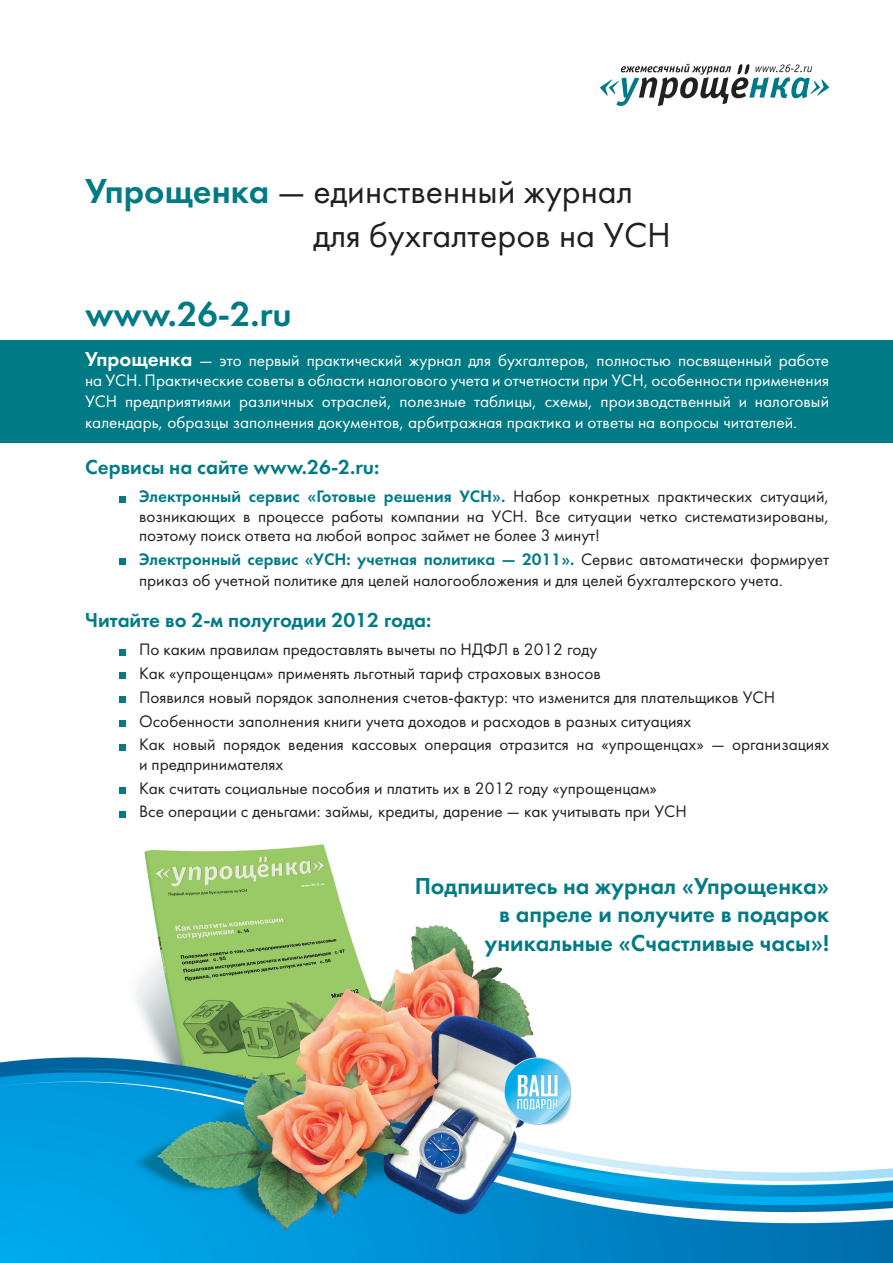
<style>
.page{position:relative;width:893px;height:1263px;background:#fff}
.page>*{position:absolute;margin:0;border:0;box-sizing:border-box;transform-origin:0 0}
.t1{font:36px/43.2px "Futura Book C";color:#231f20}
.t2{font:36px "Futura Demi C";color:#007b85}
.t3{font:24px/28.8px "Futura Demi C";color:#007b85;text-align:right}
.t4{font:21px "Futura Demi C";color:#007b85}
.t5{font:17.25px/19.5px "Futura Book C";color:#231f20}
.t6{font:17.25px/20.7px "Futura Book C";color:#fff;text-align:justify}
.s1{font-family:"Futura Demi C";color:#007b85}
.s2{font-family:"Futura Demi C";font-size:21px}
</style>
<div class="page">
<div style="left:0;top:340px;width:893px;height:102px;background:#007b85"></div>
<svg style="left:600px;top:64px;width:229px;height:42px"></svg>
<img style="left:0;top:844px;width:893px;height:419px">
<svg style="left:119px;top:496px;width:6px;height:6px"></svg>
<svg style="left:119px;top:559px;width:6px;height:6px"></svg>
<svg style="left:119px;top:649px;width:6px;height:6px"></svg>
<svg style="left:119px;top:673px;width:6px;height:6px"></svg>
<div style="left:119px;top:696px;width:6px;height:7px;background:#007b85"></div>
<svg style="left:119px;top:720px;width:6px;height:6px"></svg>
<svg style="left:119px;top:744px;width:6px;height:6px"></svg>
<svg style="left:119px;top:787px;width:6px;height:6px"></svg>
<svg style="left:119px;top:811px;width:6px;height:6px"></svg>
<p class="t1" style="left:313px;top:170px;width:359px;text-indent:-228px"><span class="s1">Упрощенка</span> — единственный журнал для бухгалтеров на УСН</p>
<p class="t2" style="left:85px;top:293px;width:208px">www.26-2.ru</p>
<p class="t6" style="left:85px;top:350px;width:746px"><span class="s2">Упрощенка</span> — это первый практический журнал для бухгалтеров, полностью посвященный работе на УСН. Практические советы в области налогового учета и отчетности при УСН, особенности применения УСН предприятиями различных отраслей, полезные таблицы, схемы, производственный и налоговый календарь, образцы заполнения документов, арбитражная практика и ответы на вопросы читателей.</p>
<p class="t4" style="left:85px;top:455px;width:296px">Сервисы на сайте www.26-2.ru:</p>
<p class="t5" style="left:139px;top:487px;width:692px;text-align:justify"><span class="s1">Электронный сервис «Готовые решения УСН».</span> Набор конкретных практических ситуаций, возникающих в процессе работы компании на УСН. Все ситуации четко систематизированы, поэтому поиск ответа на любой вопрос займет не более 3 минут!</p>
<p class="t5" style="left:139px;top:549px;width:692px;line-height:20.7px"><span class="s1">Электронный сервис «УСН: учетная политика — 2011».</span> Сервис автоматически формирует приказ об учетной политике для целей налогообложения и для целей бухгалтерского учета.</p>
<p class="t4" style="left:85px;top:608px;width:348px">Читайте во 2-м полугодии 2012 года:</p>
<p class="t5" style="left:139px;top:640px;width:460px">По каким правилам предоставлять вычеты по НДФЛ в 2012 году</p>
<p class="t5" style="left:139px;top:664px;width:463px">Как «упрощенцам» применять льготный тариф страховых взносов</p>
<p class="t5" style="left:139px;top:688px;width:637px">Появился новый порядок заполнения счетов-фактур: что изменится для плательщиков УСН</p>
<p class="t5" style="left:139px;top:711px;width:554px">Особенности заполнения книги учета доходов и расходов в разных ситуациях</p>
<p class="t5" style="left:139px;top:735px;width:692px">Как новый порядок ведения кассовых операция отразится на «упрощенцах» — организациях и предпринимателях</p>
<p class="t5" style="left:139px;top:778px;width:519px">Как считать социальные пособия и платить их в 2012 году «упрощенцам»</p>
<p class="t5" style="left:139px;top:802px;width:549px">Все операции с деньгами: займы, кредиты, дарение — как учитывать при УСН</p>
<p class="t3" style="left:415px;top:871px;width:416px">Подпишитесь на журнал «Упрощенка» в апреле и получите в подарок уникальные «Счастливые часы»!</p>
</div>
